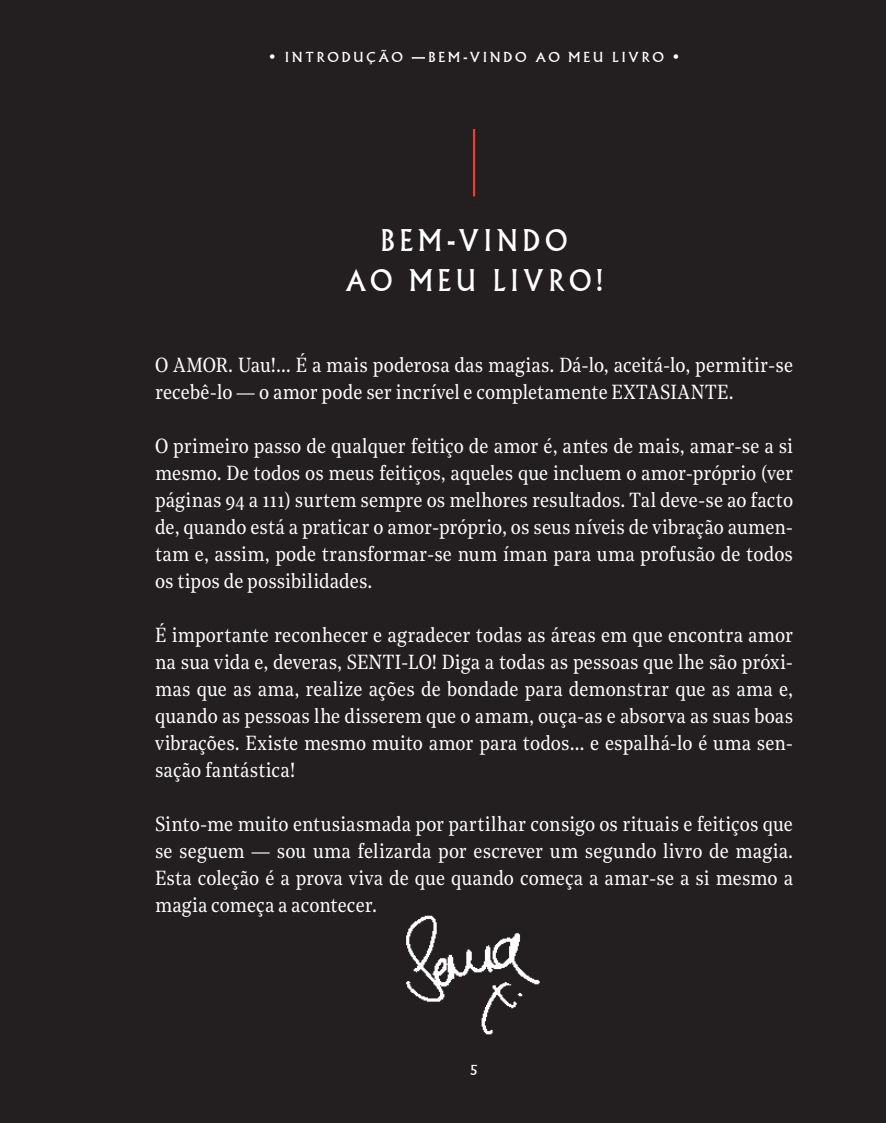
<style>
.page{position:relative;width:886px;height:1123px;background:#231f20}
.page>*{position:absolute;margin:0;border:0;box-sizing:border-box;transform-origin:0 0}
.t1{font:29.25px/40.5px "Albertus";letter-spacing:.2em;color:#fff;text-align:center;scale:.9 1}
.t2{font:20.25px/27px "Noe Text";letter-spacing:.005em;color:#fff;text-align:justify;scale:.9 1}
.t3{font:13.5px "Albertus";letter-spacing:.22em;color:#fff}
.s1{font-size:18px}
</style>
<div class="page">
<img style="left:395px;top:906px;width:147px;height:136px">
<p class="t3" style="left:269px;top:49px;width:411px"><span class="s1">•</span> INTRODUÇÃO —BEM-VINDO AO MEU LIVRO <span class="s1">•</span></p>
<h1 class="t1" style="left:345px;top:219px;width:287px">BEM-VINDO<br>AO MEU LIVRO!</h1>
<p class="t2" style="left:155px;top:350px;width:710px">O AMOR. Uau!… É a mais poderosa das magias. Dá-lo, aceitá-lo, permitir-se recebê-lo — o amor pode ser incrível e completamente EXTASIANTE.</p>
<p class="t2" style="left:155px;top:431px;width:710px">O primeiro passo de qualquer feitiço de amor é, antes de mais, amar-se a si mesmo. De todos os meus feitiços, aqueles que incluem o amor-próprio (ver páginas 94 a 111) surtem sempre os melhores resultados. Tal deve-se ao facto de, quando está a praticar o amor-próprio, os seus níveis de vibração aumen&shy;tam e, assim, pode transformar-se num íman para uma profusão de todos os tipos de possibilidades.</p>
<p class="t2" style="left:155px;top:620px;width:710px">É importante reconhecer e agradecer todas as áreas em que encontra amor na sua vida e, deveras, SENTI-LO! Diga a todas as pessoas que lhe são próxi&shy;mas que as ama, realize ações de bondade para demonstrar que as ama e, quando as pessoas lhe disserem que o amam, ouça-as e absorva as suas boas vibrações. Existe mesmo muito amor para todos… e espalhá-lo é uma sen&shy;sação fantástica!</p>
<p class="t2" style="left:155px;top:809px;width:710px">Sinto-me muito entusiasmada por partilhar consigo os rituais e feitiços que se seguem — sou uma felizarda por escrever um segundo livro de magia.<br>Esta coleção é a prova viva de que quando começa a amar-se a si mesmo a magia começa a acontecer.</p>
<p class="t3" style="left:470px;top:1062px;width:8px">5</p>
</div>
